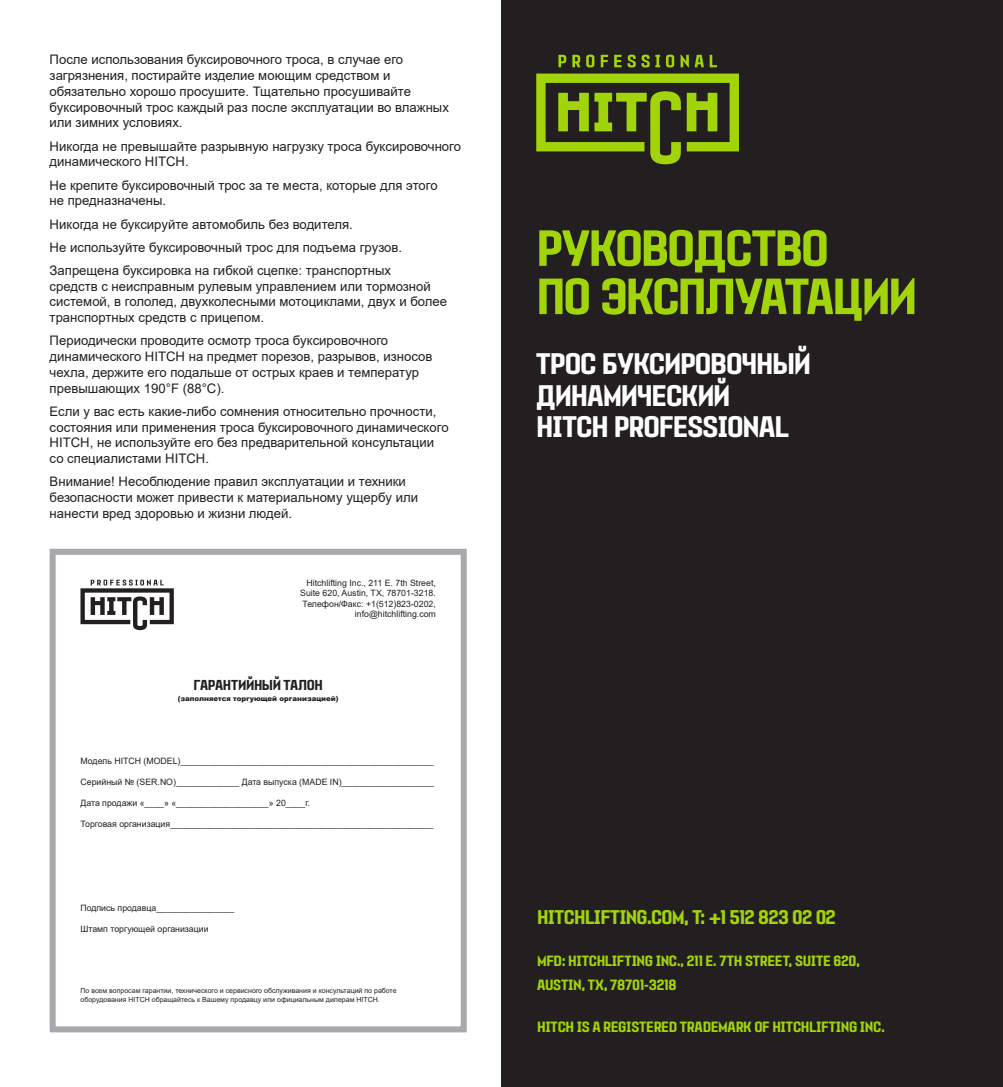
<style>
.page{position:relative;width:1003px;height:1087px;background:#fff}
.page>*{position:absolute;margin:0;border:0;box-sizing:border-box;transform-origin:0 0}
.t1{font:900 55.48px/48.3px "Gubia";letter-spacing:-.035em;color:#a2d40a;scale:1.1 1}
.t2{font:900 32.38px/31.5px "Gubia";letter-spacing:-.03em;color:#fff;scale:1.11 1}
.t3{font:900 21.7px "Gubia";letter-spacing:-.03em;color:#a2d40a;scale:1.11 1}
.t4{font:900 16.28px/24px "Gubia";letter-spacing:-.015em;color:#a2d40a;scale:1.11 1}
.t5{font:900 15.75px "Gubia";letter-spacing:-.025em;color:#231f20;scale:1.11 1}
.t6{font:13.12px/15.8px "Arial";color:#231f20}
.t7{font:8.75px/10.5px "Arial";color:#231f20;text-align:right}
.t8{font:7px/8.4px "Arial";color:#231f20}
.t9{font:900 7px "Arial";color:#231f20}
</style>
<div class="page">
<div style="left:501px;top:0;width:501px;height:1086px;background:#231f20"></div>
<svg style="left:536px;top:74px;width:202px;height:90px"></svg>
<svg style="left:558px;top:55px;width:8px;height:12px"></svg>
<svg style="left:572px;top:55px;width:8px;height:12px"></svg>
<svg style="left:586px;top:55px;width:8px;height:12px"></svg>
<svg style="left:600px;top:55px;width:8px;height:12px"></svg>
<svg style="left:614px;top:55px;width:7px;height:12px"></svg>
<svg style="left:627px;top:55px;width:8px;height:12px"></svg>
<svg style="left:641px;top:55px;width:8px;height:12px"></svg>
<svg style="left:655px;top:55px;width:19px;height:12px"></svg>
<svg style="left:680px;top:55px;width:8px;height:12px"></svg>
<svg style="left:694px;top:55px;width:9px;height:12px"></svg>
<svg style="left:709px;top:55px;width:7px;height:12px"></svg>
<div style="left:50px;top:548px;width:416px;height:484px;border:6px solid #a8a9ad"></div>
<svg style="left:80px;top:579px;width:94px;height:51px"></svg>
<p class="t6" style="left:50px;top:52px;width:400px">После использования буксировочного троса, в случае его загрязнения, постирайте изделие моющим средством и обязательно хорошо просушите. Тщательно просушивайте буксировочный трос каждый раз после эксплуатации во влажных или зимних условиях.</p>
<p class="t6" style="left:50px;top:138px;width:413px">Никогда не превышайте разрывную нагрузку троса буксировочного динамического HITCH.</p>
<p class="t6" style="left:50px;top:177px;width:389px">Не крепите буксировочный трос за те места, которые для этого не предназначены.</p>
<p class="t6" style="left:50px;top:212px;width:354px;line-height:23.3px">Никогда не буксируйте автомобиль без водителя.<br>Не используйте буксировочный трос для подъема грузов.<br>Запрещена буксировка на гибкой сцепке: транспортных</p>
<p class="t6" style="left:50px;top:278px;width:399px">средств с неисправным рулевым управлением или тормозной системой, в гололед, двухколесными мотоциклами, двух и более транспортных средств с прицепом.</p>
<p class="t6" style="left:50px;top:333px;width:384px">Периодически проводите осмотр троса буксировочного динамического HITCH на предмет порезов, разрывов, износов чехла, держите его подальше от острых краев и температур превышающих 190°F (88°C).</p>
<p class="t6" style="left:50px;top:403px;width:400px">Если у вас есть какие-либо сомнения относительно прочности, состояния или применения троса буксировочного динамического HITCH, не используйте его без предварительной консультации со специалистами HITCH.</p>
<p class="t6" style="left:50px;top:474px;width:370px">Внимание! Несоблюдение правил эксплуатации и техники безопасности может привести к материальному ущербу или нанести вред здоровью и жизни людей.</p>
<p class="t7" style="left:300px;top:577px;width:137px">Hitchlifting Inc., 211 E. 7th Street, Suite 620, Austin, TX, 78701-3218.<br>Телефон/Факс: +1(512)823-0202, info@hitchlifting.com</p>
<p class="t5" style="left:193px;top:674px;width:118px">ГАРАНТИЙНЫЙ ТАЛОН</p>
<p class="t9" style="left:178px;top:693px;width:162px">(заполняется торгующей организацией)</p>
<p class="t7" style="left:80px;top:755px;width:354px">Модель HITCH (MODEL)____________________________________________________</p>
<p class="t7" style="left:80px;top:776px;width:355px">Серийный № (SER.NO)_____________ Дата выпуска (MADE IN)___________________</p>
<p class="t7" style="left:80px;top:797px;width:231px">Дата продажи «____» «___________________» 20____г.</p>
<p class="t7" style="left:80px;top:818px;width:354px">Торговая организация______________________________________________________</p>
<p class="t7" style="left:80px;top:902px;width:155px">Подпись продавца________________</p>
<p class="t7" style="left:80px;top:923px;width:130px">Штамп торгующей организации</p>
<p class="t8" style="left:80px;top:986px;width:317px">По всем вопросам гарантии, технического и сервисного обслуживания и консультаций по работе оборудования HITCH обращайтесь к Вашему продавцу или официальным дилерам HITCH.</p>
<h1 class="t1" style="left:536px;top:221px;width:348px">РУКОВОДСТВО<br>ПО ЭКСПЛУАТАЦИИ</h1>
<h2 class="t2" style="left:536px;top:346px;width:249px">ТРОС БУКСИРОВОЧНЫЙ<br>ДИНАМИЧЕСКИЙ<br>HITCH PROFESSIONAL</h2>
<h3 class="t3" style="left:537px;top:901px;width:270px">HITCHLIFTING.COM, T: +1 512 823 02 02</h3>
<p class="t4" style="left:537px;top:948px;width:292px">MFD: HITCHLIFTING INC., 211 E. 7TH STREET, SUITE 620,<br>AUSTIN, TX, 78701-3218</p>
<p class="t4" style="left:537px;top:1014px;width:315px">HITCH IS A REGISTERED TRADEMARK OF HITCHLIFTING INC.</p>
</div>
